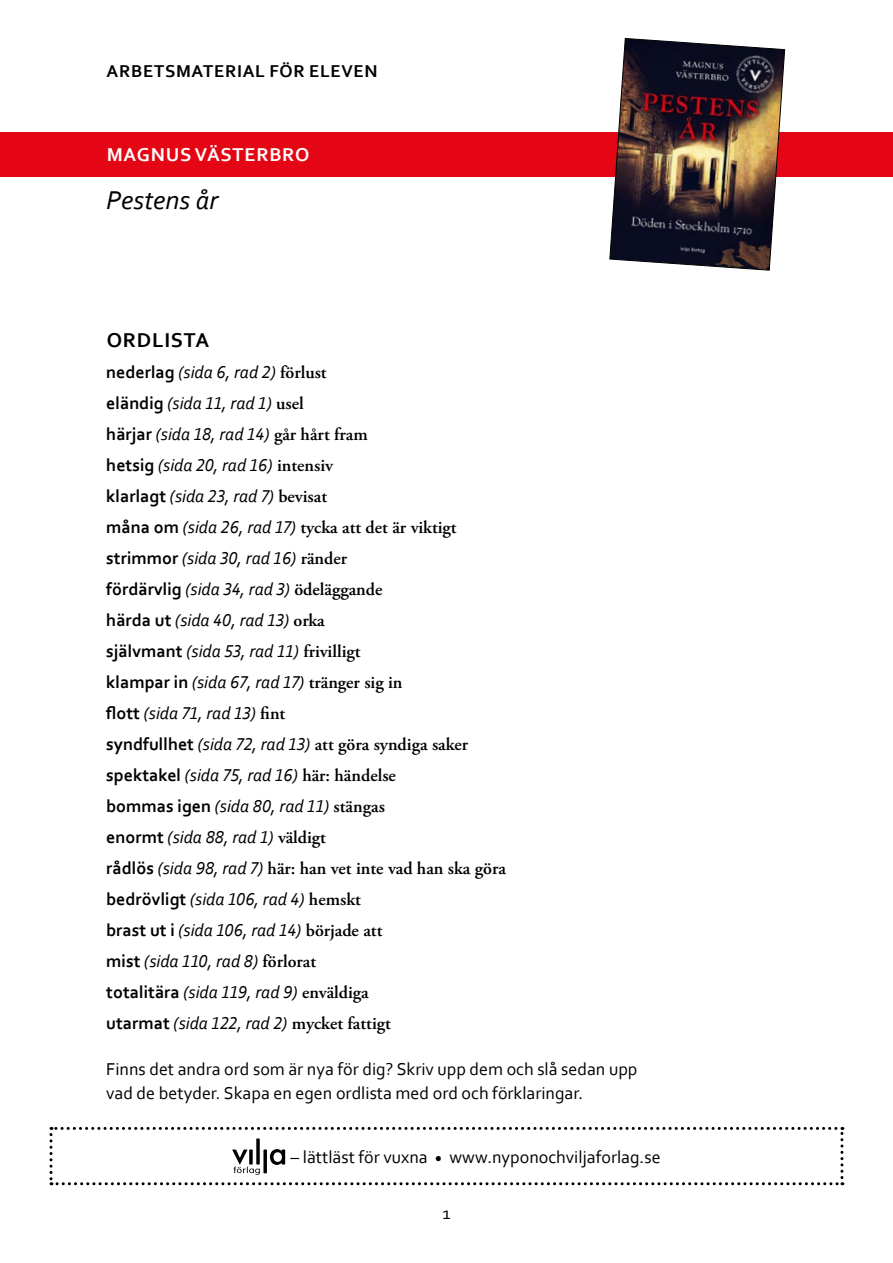
<style>
.page{position:relative;width:893px;height:1263px;background:#fff}
.page>*{position:absolute;margin:0;border:0;box-sizing:border-box;transform-origin:0 0}
.t1{font:italic 27px "Corbel";color:#000}
.t2{font:700 21px "Corbel";letter-spacing:.04em;color:#000}
.t3{font:700 19.5px "Corbel";letter-spacing:.04em;color:#fff}
.t4{font:italic 18px/31px "Corbel";color:#000}
.t5{font:18px/24px "Corbel";color:#000}
.t6{font:600 18px "Adobe Garamond Pro";color:#000}
.t7{font:700 18px "Corbel";letter-spacing:.04em;color:#000}
.s1{font-weight:700;font-style:normal}
.s2{font-family:"Adobe Garamond Pro";font-weight:600;font-style:normal}
.s3{font-family:"Corbel";font-weight:700}
.s4{font-family:"Corbel";font-weight:400;font-style:italic}
</style>
<div class="page">
<div style="left:0;top:132px;width:893px;height:44px;background:#e40614"></div>
<img style="left:609px;top:38px;width:176px;height:233px">
<svg style="left:50px;top:1127px;width:793px;height:58px"></svg>
<p class="t7" style="left:107px;top:60px;width:272px">ARBETSMATERIAL FÖR ELEVEN</p>
<p class="t3" style="left:107px;top:143px;width:204px">MAGNUS VÄSTERBRO</p>
<h1 class="t1" style="left:106px;top:184px;width:113px">Pestens år</h1>
<p class="t2" style="left:107px;top:327px;width:104px">ORDLISTA</p>
<p class="t4" style="left:106px;top:356px;width:263px"><span class="s1">nederlag</span> (sida 6, rad 2) <span class="s2">förlust </span><span class="s1">eländig</span> (sida 11, rad 1) <span class="s2">usel<br></span><span class="s1">härjar</span> (sida 18, rad 14) <span class="s2">går hårt fram </span><span class="s1">hetsig</span> (sida 20, rad 16) <span class="s2">intensiv </span><span class="s1">klarlagt</span> (sida 23, rad 7) <span class="s2">bevisat</span></p>
<p class="t6" style="left:106px;top:517px;width:352px"><span class="s3">måna om</span> <span class="s4">(sida 26, rad 17)</span> tycka att det är viktigt</p>
<p class="t4" style="left:106px;top:542px;width:298px"><span class="s1">strimmor</span> (sida 30, rad 16) <span class="s2">ränder </span><span class="s1">fördärvlig</span> (sida 34, rad 3) <span class="s2">ödeläggande </span><span class="s1">härda ut</span> (sida 40, rad 13) <span class="s2">orka </span><span class="s1">självmant</span> (sida 53, rad 11) <span class="s2">frivilligt </span><span class="s1">klampar in</span> (sida 67, rad 17) <span class="s2">tränger sig in </span><span class="s1">flott</span> (sida 71, rad 13) <span class="s2">fint</span></p>
<p class="t6" style="left:106px;top:734px;width:363px"><span class="s3">syndfullhet</span> <span class="s4">(sida 72, rad 13)</span> att göra syndiga saker</p>
<p class="t4" style="left:106px;top:759px;width:291px"><span class="s1">spektakel</span> (sida 75, rad 16) <span class="s2">här: händelse </span><span class="s1">bommas igen</span> (sida 80, rad 11) <span class="s2">stängas </span><span class="s1">enormt</span> (sida 88, rad 1) <span class="s2">väldigt</span></p>
<p class="t6" style="left:106px;top:858px;width:401px"><span class="s3">rådlös</span> <span class="s4">(sida 98, rad 7)</span> här: han vet inte vad han ska göra</p>
<p class="t4" style="left:106px;top:883px;width:286px"><span class="s1">bedrövligt</span> (sida 106, rad 4) <span class="s2">hemskt </span><span class="s1">brast ut i</span> (sida 106, rad 14) <span class="s2">började att </span><span class="s1">mist</span> (sida 110, rad 8) <span class="s2">förlorat </span><span class="s1">totalitära</span> (sida 119, rad 9) <span class="s2">enväldiga </span><span class="s1">utarmat</span> (sida 122, rad 2) <span class="s2">mycket fattigt</span></p>
<p class="t5" style="left:106px;top:1056px;width:533px">Finns det andra ord som är nya för dig? Skriv upp dem och slå sedan upp vad de betyder. Skapa en egen ordlista med ord och förklaringar.</p>
<p class="t5" style="left:291px;top:1144px;width:372px">– lättläst för vuxna <sub>•</sub> www.nyponochviljaforlag.se</p>
<p class="t5" style="left:442px;top:1200px;width:10px">1</p>
</div>
